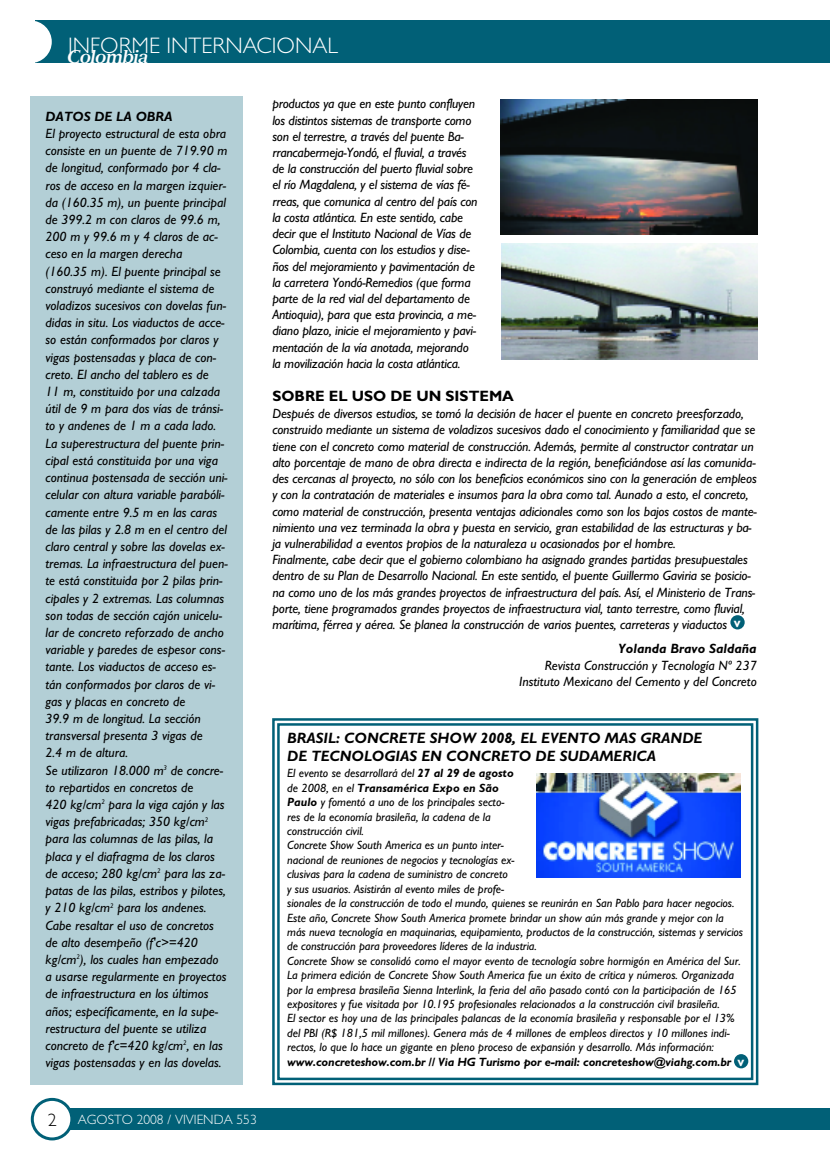
<style>
.page{position:relative;width:830px;height:1149px;background:#fff}
.page>*{position:absolute;margin:0;border:0;box-sizing:border-box;transform-origin:0 0}
.t1{font:300 22.5px "Gill Sans";color:#fff}
.t2{font:italic 700 18px "Versailles";letter-spacing:-.04em;color:#fff}
.t3{font:italic 700 15px/18px "Gill Sans";color:#000}
.t4{font:700 15px "Gill Sans";color:#000}
.t5{font:italic 13.5px/17.2px "Gill Sans";letter-spacing:-.01em;color:#000}
.t6{font:italic 700 13.5px "Gill Sans";color:#000}
.t7{font:300 13.5px "Gill Sans";color:#fff}
.t8{font:700 13.5px "Gill Sans";color:#fff}
.t9{font:italic 12px/14.4px "Gill Sans";color:#000}
.t10{font:italic 700 12px "Gill Sans";letter-spacing:-.01em;color:#000}
.s1{font-weight:700}
.s2{font-size:18px;color:#000}
</style>
<div class="page">
<svg style="left:829px;top:1108px;width:1px;height:21px"></svg>
<div style="left:58px;top:1108px;width:771px;height:21px;background:#016077"></div>
<div style="left:35px;top:21px;width:794px;height:42px;background:#016077"></div>
<div style="left:9px;top:21px;width:43px;height:42px;background:#fff;border-radius:50%"></div>
<svg style="left:31px;top:1097px;width:42px;height:42px"></svg>
<div style="left:30px;top:96px;width:213px;height:988px;background:#b3cfd6"></div>
<div style="left:272px;top:718px;width:486px;height:366px;border:2px solid #016077"></div>
<div style="left:277px;top:723px;width:476px;height:356px;border:2px solid #016077"></div>
<img style="left:500px;top:99px;width:256px;height:135px">
<img style="left:536px;top:773px;width:204px;height:103px">
<img style="left:501px;top:244px;width:256px;height:115px">
<div style="left:730px;top:615px;width:14px;height:14px;background:#016077;border-radius:50%"></div>
<svg style="left:733px;top:1053px;width:15px;height:14px"></svg>
<h1 class="t1" style="left:68px;top:37px;width:271px">INFORME INTERNACIONAL</h1>
<h2 class="t2" style="left:67px;top:50px;width:83px">Colombia</h2>
<p class="t5" style="left:272px;top:97px;width:207px;line-height:16.2px">productos ya que en este punto confluyen los distintos sistemas de transporte como son el terrestre, a través del puente Ba&shy;rrancabermeja-Yondó, el fluvial, a través de la construcción del puerto fluvial sobre el río Magdalena, y el sistema de vías fé&shy;rreas, que comunica al centro del país con la costa atlántica. En este sentido, cabe decir que el Instituto Nacional de Vías de Colombia, cuenta con los estudios y dise&shy;ños del mejoramiento y pavimentación de la carretera Yondó-Remedios (que forma parte de la red vial del departamento de Antioquia), para que esta provincia, a me&shy;diano plazo, inicie el mejoramiento y pavi&shy;mentación de la vía anotada, mejorando la movilización hacia la costa atlántica.</p>
<p class="t4" style="left:272px;top:390px;width:243px">SOBRE EL USO DE UN SISTEMA</p>
<p class="t5" style="left:272px;top:407px;width:486px;line-height:16.2px">Después de diversos estudios, se tomó la decisión de hacer el puente en concreto preesforzado, construido mediante un sistema de voladizos sucesivos dado el conocimiento y familiaridad que se tiene con el concreto como material de construcción. Además, permite al constructor contratar un alto porcentaje de mano de obra directa e indirecta de la región, beneficiándose así las comunida&shy;des cercanas al proyecto, no sólo con los beneficios económicos sino con la generación de empleos y con la contratación de materiales e insumos para la obra como tal. Aunado a esto, el concreto, como material de construcción, presenta ventajas adicionales como son los bajos costos de mante&shy;nimiento una vez terminada la obra y puesta en servicio, gran estabilidad de las estructuras y ba&shy;ja vulnerabilidad a eventos propios de la naturaleza u ocasionados por el hombre.<br>Finalmente, cabe decir que el gobierno colombiano ha asignado grandes partidas presupuestales dentro de su Plan de Desarrollo Nacional. En este sentido, el puente Guillermo Gaviria se posicio&shy;na como uno de los más grandes proyectos de infraestructura del país. Así, el Ministerio de Trans&shy;porte, tiene programados grandes proyectos de infraestructura vial, tanto terrestre, como fluvial, marítima, férrea y aérea. Se planea la construcción de varios puentes, carreteras y viaductos</p>
<p class="t6" style="left:618px;top:643px;width:140px">Yolanda Bravo Saldaña</p>
<p class="t5" style="left:519px;top:658px;width:239px;line-height:16.2px;text-align:right">Revista Construcción y Tecnología Nº 237<br>Instituto Mexicano del Cemento y del Concreto</p>
<p class="t6" style="left:45px;top:111px;width:129px">DATOS DE LA OBRA</p>
<p class="t5" style="left:45px;top:126px;width:184px">El proyecto estructural de esta obra consiste en un puente de 719.90 m de longitud, conformado por 4 cla&shy;ros de acceso en la margen izquier&shy;da (160.35 m), un puente principal de 399.2 m con claros de 99.6 m, 200 m y 99.6 m y 4 claros de ac&shy;ceso en la margen derecha<br>(160.35 m). El puente principal se construyó mediante el sistema de voladizos sucesivos con dovelas fun&shy;didas in situ. Los viaductos de acce&shy;so están conformados por claros y vigas postensadas y placa de con&shy;creto. El ancho del tablero es de<br>11 m, constituido por una calzada útil de 9 m para dos vías de tránsi&shy;to y andenes de 1 m a cada lado.<br>La superestructura del puente prin&shy;cipal está constituida por una viga continua postensada de sección uni&shy;celular con altura variable parabóli&shy;camente entre 9.5 m en las caras de las pilas y 2.8 m en el centro del claro central y sobre las dovelas ex&shy;tremas. La infraestructura del puen&shy;te está constituida por 2 pilas prin&shy;cipales y 2 extremas. Las columnas son todas de sección cajón unicelu&shy;lar de concreto reforzado de ancho variable y paredes de espesor cons&shy;tante. Los viaductos de acceso es&shy;tán conformados por claros de vi&shy;gas y placas en concreto de<br>39.9 m de longitud. La sección transversal presenta 3 vigas de<br>2.4 m de altura.<br>Se utilizaron 18.000 m<sup>3</sup> de concre&shy;to repartidos en concretos de<br>420 kg/cm<sup>2</sup> para la viga cajón y las vigas prefabricadas; 350 kg/cm<sup>2 </sup>para las columnas de las pilas, la placa y el diafragma de los claros de acceso; 280 kg/cm<sup>2</sup> para las za&shy;patas de las pilas, estribos y pilotes, y 210 kg/cm<sup>2</sup> para los andenes.<br>Cabe resaltar el uso de concretos de alto desempeño (f'c&gt;=420 kg/cm<sup>2</sup>), los cuales han empezado a usarse regularmente en proyectos de infraestructura en los últimos años; específicamente, en la supe&shy;restructura del puente se utiliza concreto de f'c=420 kg/cm<sup>2</sup>, en las vigas postensadas y en las dovelas.</p>
<p class="t8" style="left:733px;top:617px;width:8px">v</p>
<p class="t3" style="left:287px;top:730px;width:416px">BRASIL: CONCRETE SHOW 2008, EL EVENTO MAS GRANDE<br>DE TECNOLOGIAS EN CONCRETO DE SUDAMERICA</p>
<p class="t9" style="left:287px;top:767px;width:457px">El evento se desarrollará del <span class="s1">27 al 29 de agosto<br></span>de 2008, en el <span class="s1">Transamérica Expo en São<br>Paulo</span> y fomentó a uno de los principales secto-<br>res de la economía brasileña, la cadena de la<br>construcción civil.<br>Concrete Show South America es un punto inter-<br>nacional de reuniones de negocios y tecnologías ex-<br>clusivas para la cadena de suministro de concreto<br>y sus usuarios. Asistirán al evento miles de profe-<br>sionales de la construcción de todo el mundo, quienes se reunirán en San Pablo para hacer negocios.<br>Este año, Concrete Show South America promete brindar un show aún más grande y mejor con la más nueva tecnología en maquinarias, equipamiento, productos de la construcción, sistemas y servicios de construcción para proveedores líderes de la industria.<br>Concrete Show se consolidó como el mayor evento de tecnología sobre hormigón en América del Sur.<br>La primera edición de Concrete Show South America fue un éxito de crítica y números. Organizada por la empresa brasileña Sienna Interlink, la feria del año pasado contó con la participación de 165 expositores y fue visitada por 10.195 profesionales relacionados a la construcción civil brasileña.<br>El sector es hoy una de las principales palancas de la economía brasileña y responsable por el 13% del PBI (R$ 181,5 mil millones). Genera más de 4 millones de empleos directos y 10 millones indi&shy;rectos, lo que lo hace un gigante en pleno proceso de expansión y desarrollo. Más información:</p>
<p class="t10" style="left:287px;top:1056px;width:445px">www.concreteshow.com.br // Via HG Turismo por e-mail: concreteshow@viahg.com.br</p>
<p class="t8" style="left:737px;top:1055px;width:8px">v</p>
<p class="t7" style="left:48px;top:1114px;width:210px"><span class="s2">2</span> AGOSTO 2008 / VIVIENDA 553</p>
</div>
